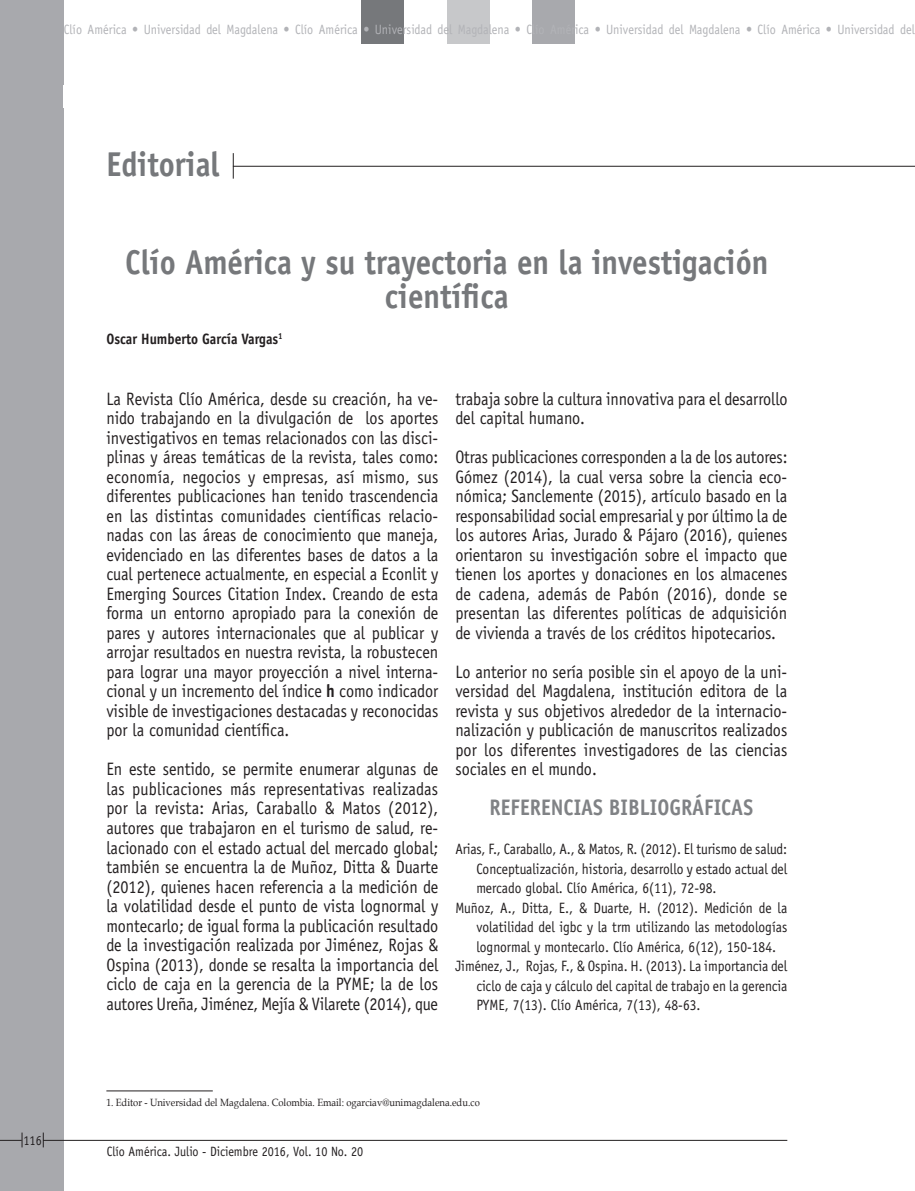
<style>
.page{position:relative;width:915px;height:1191px;background:#fff}
.page>*{position:absolute;margin:0;border:0;box-sizing:border-box;transform-origin:0 0}
.t1{font:700 34.5px/34.5px "Officina Sans";color:#76787b;text-align:center;scale:.9 1}
.t2{font:700 22.5px "Officina Sans";color:#808285;scale:.9 1}
.t3{font:18px/19.5px "Officina Sans";letter-spacing:-.005em;color:#231f20;text-align:justify;scale:.9 1}
.t4{font:15px "Officina Sans";color:#231f20;scale:.9 1}
.t5{font:700 15px "Officina Sans";color:#231f20;scale:.9 1}
.t6{font:13.5px "Officina Sans";color:#b2b3b7;scale:.9 1}
.t7{font:13.5px "Officina Sans";color:#231f20;scale:.9 1}
.t8{font:10.5px "Book Antiqua";color:#231f20;scale:.9 1}
.s1{font-weight:700}
</style>
<div class="page">
<div style="left:0;top:0;width:64px;height:1191px;background:#a8a9ad"></div>
<hr style="left:43px;top:1140px;width:744px;height:1px;background:#231f20">
<svg style="left:43px;top:1132px;width:1px;height:15px"></svg>
<svg style="left:0;top:1132px;width:23px;height:15px"></svg>
<div style="left:361px;top:0;width:43px;height:44px;background:#76787b"></div>
<div style="left:531px;top:0;width:43px;height:44px;background:#a8a9ad"></div>
<div style="left:446px;top:0;width:43px;height:44px;background:#c7c8ca"></div>
<hr style="left:106px;top:1090px;width:107px;height:1px;background:#231f20">
<hr style="left:233px;top:166px;width:681px;height:1px;background:#231f20">
<svg style="left:233px;top:153px;width:1px;height:26px"></svg>
<p class="t6" style="left:64px;top:21px;width:946px">Clío América • Universidad del Magdalena • Clío América • Universidad del Magdalena • Clío América • Universidad del Magdalena • Clío América • Universidad del</p>
<p class="t7" style="left:24px;top:1132px;width:22px">116</p>
<h1 class="t1" style="left:106px;top:147px;width:127px">Editorial</h1>
<h1 class="t1" style="left:125px;top:244px;width:716px">Clío América y su trayectoria en la investigación científica</h1>
<p class="t5" style="left:106px;top:330px;width:197px">Oscar Humberto García Vargas<sup>1</sup></p>
<p class="t3" style="left:106px;top:389px;width:370px">La Revista Clío América, desde su creación, ha ve&shy;nido trabajando en la divulgación de los aportes investigativos en temas relacionados con las disci&shy;plinas y áreas temáticas de la revista, tales como: economía, negocios y empresas, así mismo, sus diferentes publicaciones han tenido trascendencia en las distintas comunidades científicas relacio&shy;nadas con las áreas de conocimiento que maneja, evidenciado en las diferentes bases de datos a la cual pertenece actualmente, en especial a Econlit y Emerging Sources Citation Index. Creando de esta forma un entorno apropiado para la conexión de pares y autores internacionales que al publicar y arrojar resultados en nuestra revista, la robustecen para lograr una mayor proyección a nivel interna&shy;cional y un incremento del índice <span class="s1">h</span> como indicador visible de investigaciones destacadas y reconocidas por la comunidad científica.</p>
<p class="t3" style="left:106px;top:759px;width:370px">En este sentido, se permite enumerar algunas de las publicaciones más representativas realizadas por la revista: Arias, Caraballo &amp; Matos (2012), autores que trabajaron en el turismo de salud, re&shy;lacionado con el estado actual del mercado global; también se encuentra la de Muñoz, Ditta &amp; Duarte (2012), quienes hacen referencia a la medición de la volatilidad desde el punto de vista lognormal y montecarlo; de igual forma la publicación resultado de la investigación realizada por Jiménez, Rojas &amp; Ospina (2013), donde se resalta la importancia del ciclo de caja en la gerencia de la PYME; la de los autores Ureña, Jiménez, Mejía &amp; Vilarete (2014), que</p>
<p class="t3" style="left:455px;top:389px;width:370px">trabaja sobre la cultura innovativa para el desarrollo del capital humano.</p>
<p class="t3" style="left:455px;top:447px;width:370px">Otras publicaciones corresponden a la de los autores:<br>Gómez (2014), la cual versa sobre la ciencia eco&shy;nómica; Sanclemente (2015), artículo basado en la responsabilidad social empresarial y por último la de los autores Arias, Jurado &amp; Pájaro (2016), quienes orientaron su investigación sobre el impacto que tienen los aportes y donaciones en los almacenes de cadena, además de Pabón (2016), donde se presentan las diferentes políticas de adquisición de vivienda a través de los créditos hipotecarios.</p>
<p class="t3" style="left:455px;top:662px;width:370px">Lo anterior no sería posible sin el apoyo de la uni&shy;versidad del Magdalena, institución editora de la revista y sus objetivos alrededor de la internacio&shy;nalización y publicación de manuscritos realizados por los diferentes investigadores de las ciencias sociales en el mundo.</p>
<p class="t2" style="left:489px;top:793px;width:294px">REFERENCIAS BIBLIOGRÁFICAS</p>
<p class="t4" style="left:455px;top:840px;width:370px">Arias, F., Caraballo, A., &amp; Matos, R. (2012). El turismo de salud:</p>
<p class="t4" style="left:476px;top:859px;width:347px">Conceptualización, historia, desarrollo y estado actual del</p>
<p class="t4" style="left:476px;top:879px;width:268px">mercado global. Clío América, 6(11), 72-98.</p>
<p class="t4" style="left:455px;top:898px;width:370px">Muñoz, A., Ditta, E., &amp; Duarte, H. (2012). Medición de la</p>
<p class="t4" style="left:476px;top:918px;width:347px">volatilidad del igbc y la trm utilizando las metodologías</p>
<p class="t4" style="left:476px;top:937px;width:334px">lognormal y montecarlo. Clío América, 6(12), 150-184.</p>
<p class="t4" style="left:455px;top:957px;width:370px">Jiménez, J., Rojas, F., &amp; Ospina. H. (2013). La importancia del</p>
<p class="t4" style="left:476px;top:976px;width:347px">ciclo de caja y cálculo del capital de trabajo en la gerencia</p>
<p class="t4" style="left:476px;top:996px;width:250px">PYME, 7(13). Clío América, 7(13), 48-63.</p>
<p class="t8" style="left:106px;top:1095px;width:416px">1. Editor - Universidad del Magdalena. Colombia. Email: ogarciav@unimagdalena.edu.co</p>
<p class="t7" style="left:107px;top:1144px;width:286px">Clío América. Julio - Diciembre 2016, Vol. 10 No. 20</p>
</div>
